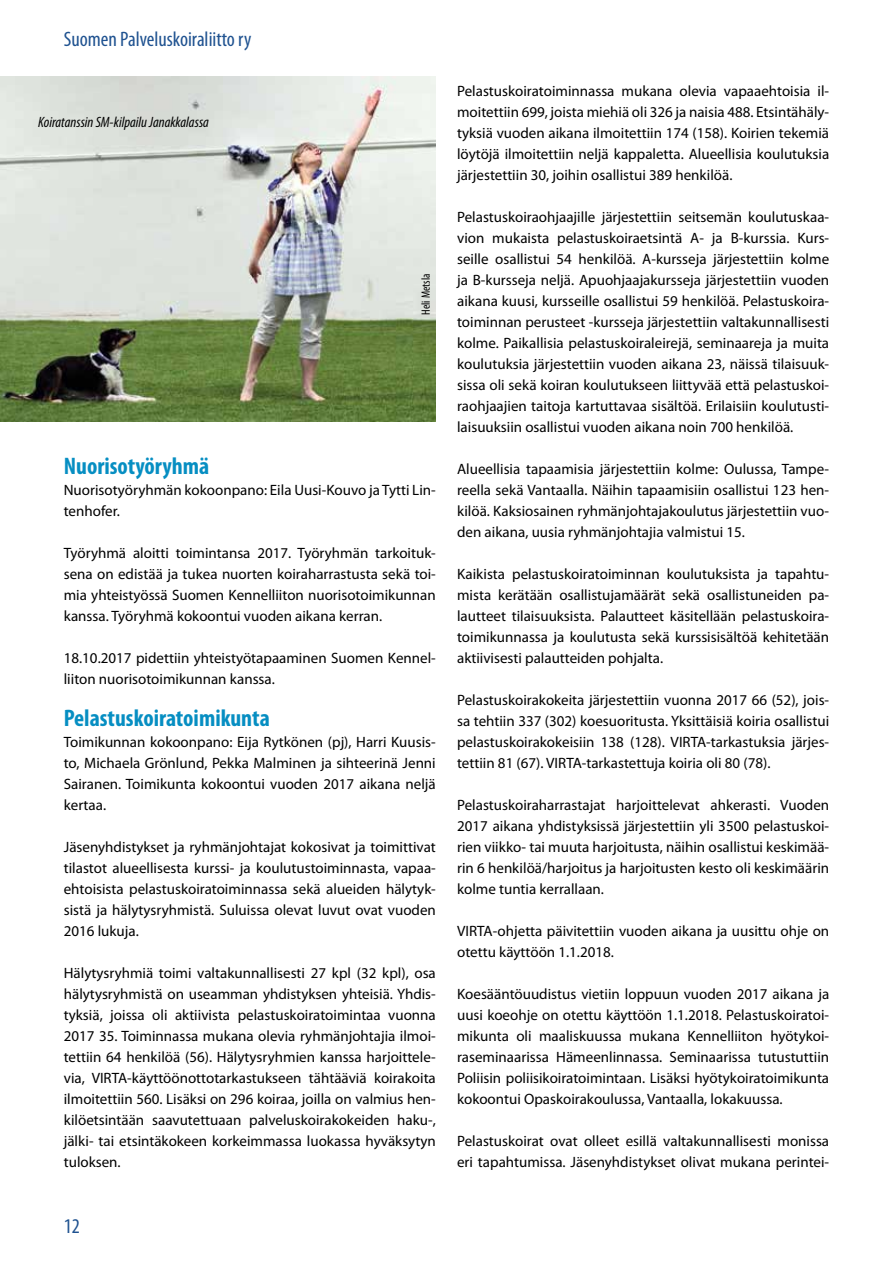
<style>
.page{position:relative;width:893px;height:1263px;background:#fff}
.page>*{position:absolute;margin:0;border:0;box-sizing:border-box;transform-origin:0 0}
.t1{font:700 condensed 24px "Myriad Pro";color:#068ec2}
.t2{font:condensed 21px "Myriad Pro";color:#1f5290}
.t3{font:15px/21px "Myriad Pro";color:#000;text-align:justify}
.t4{font:italic condensed 15px "Myriad Pro";color:#000}
.t5{font:condensed 12px "Myriad Pro";color:#000}
</style>
<div class="page">
<img style="left:0;top:77px;width:436px;height:344px">
<h2 class="t2" style="left:64px;top:27px;width:189px">Suomen Palveluskoiraliitto ry</h2>
<p class="t4" style="left:38px;top:113px;width:172px">Koiratanssin SM-kilpailu Janakkalassa</p>
<p class="t5" style="left:419px;top:315px;width:42px;rotate:-90deg">Heli Metsla</p>
<h1 class="t1" style="left:64px;top:451px;width:147px">Nuorisotyöryhmä</h1>
<p class="t3" style="left:64px;top:479px;width:374px">Nuorisotyöryhmän kokoonpano: Eila Uusi-Kouvo ja Tytti Lin&shy;tenhofer.</p>
<p class="t3" style="left:64px;top:542px;width:374px">Työryhmä aloitti toimintansa 2017. Työryhmän tarkoituk&shy;sena on edistää ja tukea nuorten koiraharrastusta sekä toi&shy;mia yhteistyössä Suomen Kennelliiton nuorisotoimikunnan kanssa. Työryhmä kokoontui vuoden aikana kerran.</p>
<p class="t3" style="left:64px;top:647px;width:374px">18.10.2017 pidettiin yhteistyötapaaminen Suomen Kennel&shy;liiton nuorisotoimikunnan kanssa.</p>
<h1 class="t1" style="left:64px;top:703px;width:208px">Pelastuskoiratoimikunta</h1>
<p class="t3" style="left:64px;top:731px;width:374px">Toimikunnan kokoonpano: Eija Rytkönen (pj), Harri Kuusis&shy;to, Michaela Grönlund, Pekka Malminen ja sihteerinä Jenni Sairanen. Toimikunta kokoontui vuoden 2017 aikana neljä kertaa.</p>
<p class="t3" style="left:64px;top:836px;width:374px">Jäsenyhdistykset ja ryhmänjohtajat kokosivat ja toimittivat tilastot alueellisesta kurssi- ja koulutustoiminnasta, vapaa&shy;ehtoisista pelastuskoiratoiminnassa sekä alueiden hälytyk&shy;sistä ja hälytysryhmistä. Suluissa olevat luvut ovat vuoden 2016 lukuja.</p>
<p class="t3" style="left:64px;top:962px;width:374px">Hälytysryhmiä toimi valtakunnallisesti 27 kpl (32 kpl), osa hälytysryhmistä on useamman yhdistyksen yhteisiä. Yhdis&shy;tyksiä, joissa oli aktiivista pelastuskoiratoimintaa vuonna 2017 35. Toiminnassa mukana olevia ryhmänjohtajia ilmoi&shy;tettiin 64 henkilöä (56). Hälytysryhmien kanssa harjoittele&shy;via, VIRTA-käyttöönottotarkastukseen tähtääviä koirakoita ilmoitettiin 560. Lisäksi on 296 koiraa, joilla on valmius hen&shy;kilöetsintään saavutettuaan palveluskoirakokeiden haku-, jälki- tai etsintäkokeen korkeimmassa luokassa hyväksytyn tuloksen.</p>
<h2 class="t2" style="left:64px;top:1213px;width:18px">12</h2>
<p class="t3" style="left:457px;top:80px;width:374px">Pelastuskoiratoiminnassa mukana olevia vapaaehtoisia il&shy;moitettiin 699, joista miehiä oli 326 ja naisia 488. Etsintähäly&shy;tyksiä vuoden aikana ilmoitettiin 174 (158). Koirien tekemiä löytöjä ilmoitettiin neljä kappaletta. Alueellisia koulutuksia järjestettiin 30, joihin osallistui 389 henkilöä.</p>
<p class="t3" style="left:457px;top:206px;width:374px">Pelastuskoiraohjaajille järjestettiin seitsemän koulutuskaa&shy;vion mukaista pelastuskoiraetsintä A- ja B-kurssia. Kurs&shy;seille osallistui 54 henkilöä. A-kursseja järjestettiin kolme ja B-kursseja neljä. Apuohjaajakursseja järjestettiin vuoden aikana kuusi, kursseille osallistui 59 henkilöä. Pelastuskoira&shy;toiminnan perusteet -kursseja järjestettiin valtakunnallisesti kolme. Paikallisia pelastuskoiraleirejä, seminaareja ja muita koulutuksia järjestettiin vuoden aikana 23, näissä tilaisuuk&shy;sissa oli sekä koiran koulutukseen liittyvää että pelastuskoi&shy;raohjaajien taitoja kartuttavaa sisältöä. Erilaisiin koulutusti&shy;laisuuksiin osallistui vuoden aikana noin 700 henkilöä.</p>
<p class="t3" style="left:457px;top:458px;width:374px">Alueellisia tapaamisia järjestettiin kolme: Oulussa, Tampe&shy;reella sekä Vantaalla. Näihin tapaamisiin osallistui 123 hen&shy;kilöä. Kaksiosainen ryhmänjohtajakoulutus järjestettiin vuo&shy;den aikana, uusia ryhmänjohtajia valmistui 15.</p>
<p class="t3" style="left:457px;top:563px;width:374px">Kaikista pelastuskoiratoiminnan koulutuksista ja tapahtu&shy;mista kerätään osallistujamäärät sekä osallistuneiden pa&shy;lautteet tilaisuuksista. Palautteet käsitellään pelastuskoira&shy;toimikunnassa ja koulutusta sekä kurssisisältöä kehitetään aktiivisesti palautteiden pohjalta.</p>
<p class="t3" style="left:457px;top:689px;width:374px">Pelastuskoirakokeita järjestettiin vuonna 2017 66 (52), jois&shy;sa tehtiin 337 (302) koesuoritusta. Yksittäisiä koiria osallistui pelastuskoirakokeisiin 138 (128). VIRTA-tarkastuksia järjes&shy;tettiin 81 (67). VIRTA-tarkastettuja koiria oli 80 (78).</p>
<p class="t3" style="left:457px;top:794px;width:374px">Pelastuskoiraharrastajat harjoittelevat ahkerasti. Vuoden 2017 aikana yhdistyksissä järjestettiin yli 3500 pelastuskoi&shy;rien viikko- tai muuta harjoitusta, näihin osallistui keskimää&shy;rin 6 henkilöä/harjoitus ja harjoitusten kesto oli keskimäärin kolme tuntia kerrallaan.</p>
<p class="t3" style="left:457px;top:920px;width:374px">VIRTA-ohjetta päivitettiin vuoden aikana ja uusittu ohje on otettu käyttöön 1.1.2018.</p>
<p class="t3" style="left:457px;top:983px;width:374px">Koesääntöuudistus vietiin loppuun vuoden 2017 aikana ja uusi koeohje on otettu käyttöön 1.1.2018. Pelastuskoiratoi&shy;mikunta oli maaliskuussa mukana Kennelliiton hyötykoi&shy;raseminaarissa Hämeenlinnassa. Seminaarissa tutustuttiin Poliisin poliisikoiratoimintaan. Lisäksi hyötykoiratoimikunta kokoontui Opaskoirakoulussa, Vantaalla, lokakuussa.</p>
<p class="t3" style="left:457px;top:1130px;width:374px">Pelastuskoirat ovat olleet esillä valtakunnallisesti monissa eri tapahtumissa. Jäsenyhdistykset olivat mukana perintei-</p>
</div>
